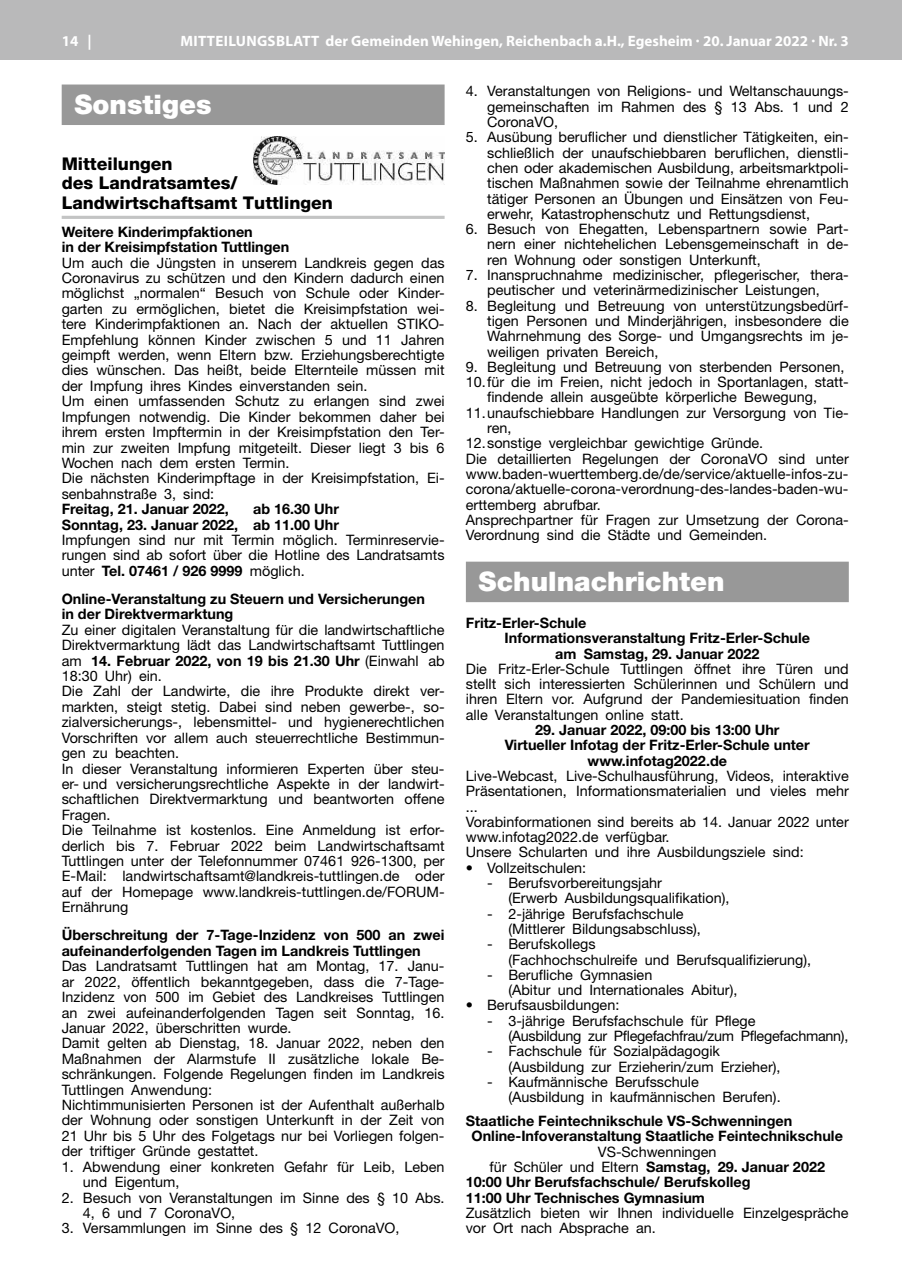
<style>
.page{position:relative;width:902px;height:1280px;background:#fff}
.page>*{position:absolute;margin:0;border:0;box-sizing:border-box;transform-origin:0 0}
.t1{font:900 27px "Helvetica Neue";color:#fff}
.t2{font:800 17.55px/19.5px "Helvetica Neue";color:#000}
.t3{font:700 15px "Myriad Pro";color:#fff}
.t4{font:14.4px/15.5px "Helvetica Neue";color:#000}
.t5{font:700 14.4px/15.5px "Helvetica Neue";color:#000}
.t6{font:14.4px/15.3px "Helvetica Neue";letter-spacing:-.02em;color:#000}
.s1{font-weight:700}
.s2{font-weight:400}
</style>
<div class="page">
<hr style="left:901px;top:0;width:1px;height:60px;background:#b9b9ba">
<div style="left:0;top:0;width:901px;height:60px;background:#b9b9ba"></div>
<div style="left:62px;top:85px;width:382px;height:40px;background:#989898"></div>
<hr style="left:62px;top:216px;width:382px;height:3px;background:#c3c4c4">
<img style="left:253px;top:136px;width:191px;height:49px">
<div style="left:466px;top:562px;width:382px;height:40px;background:#989898"></div>
<p class="t3" style="left:62px;top:31px;width:31px">14 |</p>
<p class="t3" style="left:180px;top:31px;width:669px">MITTeIluNgSblATT der gemeinden Wehingen, Reichenbach a.H., egesheim · 20. Januar 2022 · Nr. 3</p>
<h1 class="t1" style="left:74px;top:89px;width:139px">Sonstiges</h1>
<p class="t2" style="left:62px;top:154px;width:273px">Mitteilungen<br>des Landratsamtes/<br>Landwirtschaftsamt Tuttlingen</p>
<p class="t5" style="left:62px;top:224px;width:229px">Weitere Kinderimpfaktionen<br>in der Kreisimpfstation Tuttlingen</p>
<p class="t4" style="left:62px;top:254px;width:384px">Um auch die Jüngsten in unserem Landkreis gegen das Coronavirus zu schützen und den Kindern dadurch einen möglichst „normalen“ Besuch von Schule oder Kinder&shy;garten zu ermöglichen, bietet die Kreisimpfstation wei&shy;tere Kinderimpfaktionen an. Nach der aktuellen STIKO-Empfehlung können Kinder zwischen 5 und 11 Jahren geimpft werden, wenn Eltern bzw. Erziehungsberechtigte dies wünschen. Das heißt, beide Elternteile müssen mit der Impfung ihres Kindes einverstanden sein.<br>Um einen umfassenden Schutz zu erlangen sind zwei Impfungen notwendig. Die Kinder bekommen daher bei ihrem ersten Impftermin in der Kreisimpfstation den Ter&shy;min zur zweiten Impfung mitgeteilt. Dieser liegt 3 bis 6<br>Wochen nach dem ersten Termin.<br>Die nächsten Kinderimpftage in der Kreisimpfstation, Ei&shy;senbahnstraße 3, sind:</p>
<p class="t5" style="left:62px;top:501px;width:169px">Freitag, 21. Januar 2022,</p>
<p class="t5" style="left:62px;top:501px;width:279px;text-align:right">ab 16.30 Uhr<br>Sonntag, 23. Januar 2022, ab 11.00 Uhr</p>
<p class="t4" style="left:62px;top:532px;width:384px;text-align:justify">Impfungen sind nur mit Termin möglich. Terminreservie&shy;rungen sind ab sofort über die Hotline des Landratsamts unter <span class="s1">Tel. 07461 / 926 9999</span> möglich.</p>
<p class="t5" style="left:62px;top:591px;width:365px">Online-Veranstaltung zu Steuern und Versicherungen in der Direktvermarktung</p>
<p class="t4" style="left:62px;top:622px;width:384px">Zu einer digitalen Veranstaltung für die landwirtschaftliche Direktvermarktung lädt das Landwirtschaftsamt Tuttlingen am <span class="s1">14. Februar 2022, von 19 bis 21.30 Uhr</span> (Einwahl ab 18:30 Uhr) ein.<br>Die Zahl der Landwirte, die ihre Produkte direkt ver&shy;markten, steigt stetig. Dabei sind neben gewerbe-, so&shy;zialversicherungs-, lebensmittel- und hygienerechtlichen Vorschriften vor allem auch steuerrechtliche Bestimmun&shy;gen zu beachten.<br>In dieser Veranstaltung informieren Experten über steu&shy;er- und versicherungsrechtliche Aspekte in der landwirt&shy;schaftlichen Direktvermarktung und beantworten offene Fragen.<br>Die Teilnahme ist kostenlos. Eine Anmeldung ist erfor&shy;derlich bis 7. Februar 2022 beim Landwirtschaftsamt Tuttlingen unter der Telefonnummer 07461 926-1300, per E-Mail: landwirtschaftsamt@landkreis-tuttlingen.de oder auf der Homepage www.landkreis-tuttlingen.de/FORUM-Ernährung</p>
<p class="t5" style="left:62px;top:927px;width:384px">Überschreitung der 7-Tage-Inzidenz von 500 an zwei aufeinanderfolgenden Tagen im Landkreis Tuttlingen</p>
<p class="t4" style="left:62px;top:958px;width:384px">Das Landratsamt Tuttlingen hat am Montag, 17. Janu&shy;ar 2022, öffentlich bekanntgegeben, dass die 7-Tage-Inzidenz von 500 im Gebiet des Landkreises Tuttlingen an zwei aufeinanderfolgenden Tagen seit Sonntag, 16.<br>Januar 2022, überschritten wurde.<br>Damit gelten ab Dienstag, 18. Januar 2022, neben den Maßnahmen der Alarmstufe II zusätzliche lokale Be&shy;schränkungen. Folgende Regelungen finden im Landkreis Tuttlingen Anwendung:<br>Nichtimmunisierten Personen ist der Aufenthalt außerhalb der Wohnung oder sonstigen Unterkunft in der Zeit von 21 Uhr bis 5 Uhr des Folgetags nur bei Vorliegen folgen&shy;der triftiger Gründe gestattet.</p>
<p class="t4" style="left:83px;top:1158px;width:363px;text-indent:-21px">1. Abwendung einer konkreten Gefahr für Leib, Leben und Eigentum,</p>
<p class="t4" style="left:83px;top:1189px;width:363px;text-indent:-21px">2. Besuch von Veranstaltungen im Sinne des § 10 Abs.<br>4, 6 und 7 CoronaVO,</p>
<p class="t4" style="left:62px;top:1220px;width:339px">3. Versammlungen im Sinne des § 12 CoronaVO,</p>
<p class="t4" style="left:487px;top:83px;width:363px;text-align:justify;text-indent:-21px">4. Veranstaltungen von Religions- und Weltanschauungs&shy;gemeinschaften im Rahmen des § 13 Abs. 1 und 2<br>CoronaVO,</p>
<p class="t4" style="left:487px;top:129px;width:363px;text-align:justify;text-indent:-21px">5. Ausübung beruflicher und dienstlicher Tätigkeiten, ein&shy;schließlich der unaufschiebbaren beruflichen, dienstli&shy;chen oder akademischen Ausbildung, arbeitsmarktpoli&shy;tischen Maßnahmen sowie der Teilnahme ehrenamtlich tätiger Personen an Übungen und Einsätzen von Feu&shy;erwehr, Katastrophenschutz und Rettungsdienst,</p>
<p class="t4" style="left:487px;top:221px;width:363px;text-align:justify;text-indent:-21px">6. Besuch von Ehegatten, Lebenspartnern sowie Part&shy;nern einer nichtehelichen Lebensgemeinschaft in de&shy;ren Wohnung oder sonstigen Unterkunft,</p>
<p class="t4" style="left:466px;top:267px;width:384px;text-align:center">7. Inanspruchnahme medizinischer, pflegerischer, thera&shy;peutischer und veterinärmedizinischer Leistungen,</p>
<p class="t4" style="left:487px;top:298px;width:363px;text-align:justify;text-indent:-21px">8. Begleitung und Betreuung von unterstützungsbedürf&shy;tigen Personen und Minderjährigen, insbesondere die Wahrnehmung des Sorge- und Umgangsrechts im je&shy;weiligen privaten Bereich,</p>
<p class="t4" style="left:466px;top:359px;width:380px">9. Begleitung und Betreuung von sterbenden Personen,</p>
<p class="t4" style="left:487px;top:374px;width:363px;text-indent:-21px">10. für die im Freien, nicht jedoch in Sportanlagen, statt&shy;findende allein ausgeübte körperliche Bewegung,</p>
<p class="t4" style="left:466px;top:405px;width:384px">11. unaufschiebbare Handlungen zur Versorgung von Tie-</p>
<p class="t4" style="left:487px;top:420px;width:26px">ren,</p>
<p class="t4" style="left:466px;top:435px;width:299px">12.sonstige vergleichbar gewichtige Gründe.</p>
<p class="t4" style="left:466px;top:450px;width:384px">Die detaillierten Regelungen der CoronaVO sind unter</p>
<p class="t4" style="left:466px;top:466px;width:384px">www.baden-wuerttemberg.de/de/service/aktuelle-infos-zu-</p>
<p class="t4" style="left:466px;top:481px;width:384px">corona/aktuelle-corona-verordnung-des-landes-baden-wu-</p>
<p class="t4" style="left:466px;top:496px;width:136px">erttemberg abrufbar.</p>
<p class="t4" style="left:466px;top:512px;width:384px">Ansprechpartner für Fragen zur Umsetzung der Corona-</p>
<p class="t4" style="left:466px;top:527px;width:303px">Verordnung sind die Städte und Gemeinden.</p>
<h1 class="t1" style="left:478px;top:566px;width:247px">Schulnachrichten</h1>
<p class="t5" style="left:466px;top:615px;width:122px">Fritz-Erler-Schule</p>
<p class="t5" style="left:504px;top:630px;width:307px">Informationsveranstaltung Fritz-Erler-Schule</p>
<p class="t5" style="left:555px;top:645px;width:206px">am Samstag, 29. Januar 2022</p>
<p class="t4" style="left:466px;top:661px;width:384px;text-align:justify">Die Fritz-Erler-Schule Tuttlingen öffnet ihre Türen und stellt sich interessierten Schülerinnen und Schülern und ihren Eltern vor. Aufgrund der Pandemiesituation finden alle Veranstaltungen online statt.</p>
<p class="t5" style="left:505px;top:722px;width:306px;text-align:center">29. Januar 2022, 09:00 bis 13:00 Uhr<br>Virtueller Infotag der Fritz-Erler-Schule unter www.infotag2022.de</p>
<p class="t4" style="left:466px;top:768px;width:384px">Live-Webcast, Live-Schulhausführung, Videos, interaktive Präsentationen, Informationsmaterialien und vieles mehr ...<br>Vorabinformationen sind bereits ab 14. Januar 2022 unter www.infotag2022.de verfügbar.<br>Unsere Schularten und ihre Ausbildungsziele sind:</p>
<p class="t4" style="left:466px;top:860px;width:122px">• Vollzeitschulen:</p>
<p class="t4" style="left:508px;top:875px;width:222px;text-indent:-21px">- Berufsvorbereitungsjahr<br>(Erwerb Ausbildungsqualifikation),</p>
<p class="t4" style="left:508px;top:906px;width:194px;text-indent:-21px">- 2-jährige Berufsfachschule (Mittlerer Bildungsabschluss),</p>
<p class="t4" style="left:508px;top:936px;width:304px;text-indent:-21px">- Berufskollegs<br>(Fachhochschulreife und Berufsqualifizierung),</p>
<p class="t4" style="left:508px;top:967px;width:230px;text-indent:-21px">- Berufliche Gymnasien<br>(Abitur und Internationales Abitur),</p>
<p class="t4" style="left:466px;top:997px;width:155px">• Berufsausbildungen:</p>
<p class="t6" style="left:508px;top:1013px;width:341px;text-indent:-21px">- 3-jährige Berufsfachschule für Pflege<br>(Ausbildung zur Pflegefachfrau/zum Pflegefachmann),</p>
<p class="t4" style="left:508px;top:1043px;width:274px;text-indent:-21px">- Fachschule für Sozialpädagogik (Ausbildung zur Erzieherin/zum Erzieher),</p>
<p class="t4" style="left:508px;top:1074px;width:274px;text-indent:-21px">- Kaufmännische Berufsschule<br>(Ausbildung in kaufmännischen Berufen).</p>
<p class="t5" style="left:471px;top:1113px;width:373px;text-indent:-6px">Staatliche Feintechnikschule VS-Schwenningen<br>Online-Infoveranstaltung Staatliche Feintechnikschule</p>
<p class="t4" style="left:598px;top:1143px;width:120px">VS-Schwenningen</p>
<p class="t5" style="left:489px;top:1159px;width:337px"><span class="s2">für Schüler und Eltern</span> Samstag, 29. Januar 2022</p>
<p class="t5" style="left:465px;top:1174px;width:286px">10:00 Uhr Berufsfachschule/ Berufskolleg</p>
<p class="t5" style="left:465px;top:1189px;width:241px">11:00 Uhr Technisches Gymnasium</p>
<p class="t4" style="left:465px;top:1205px;width:384px">Zusätzlich bieten wir Ihnen individuelle Einzelgespräche vor Ort nach Absprache an.</p>
</div>
